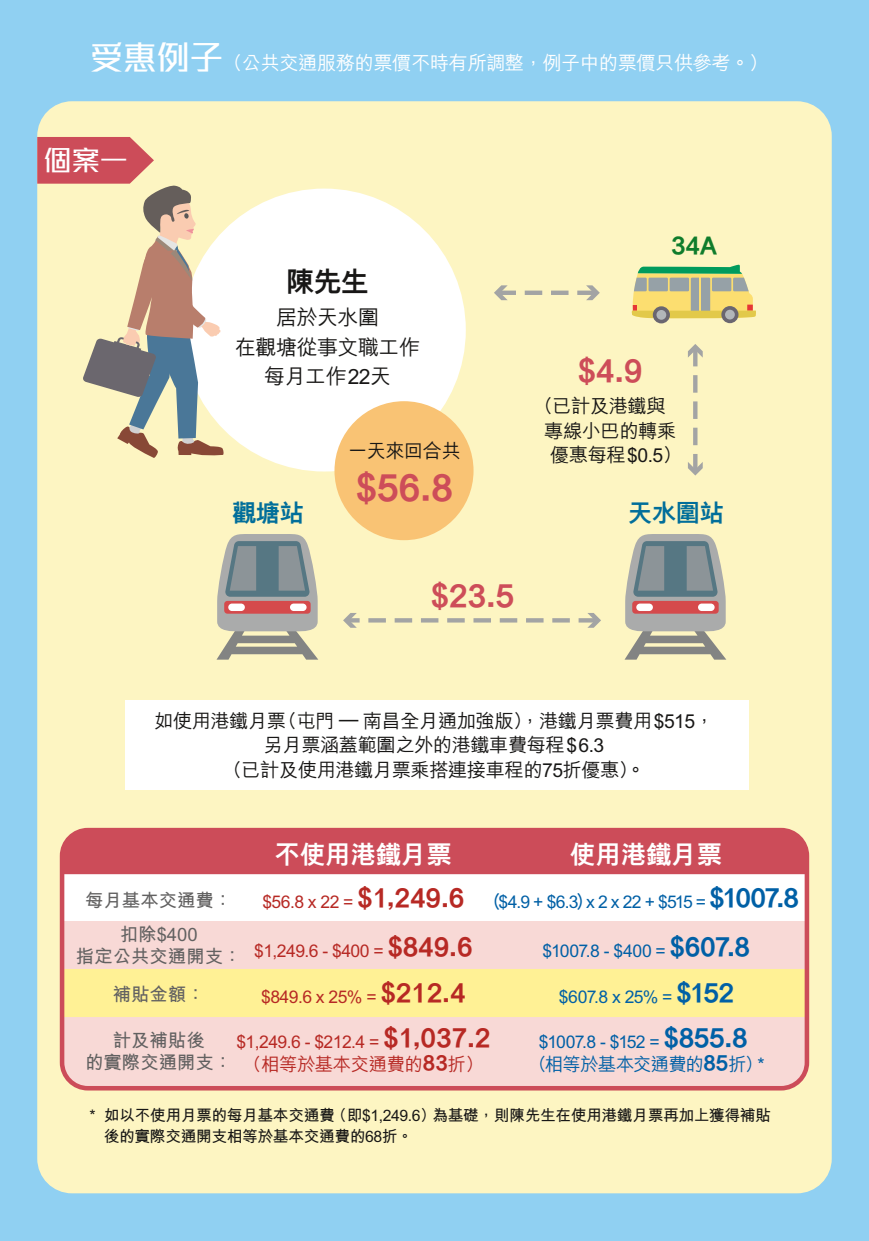
<style>
.page{position:relative;width:869px;height:1241px;background:#fff}
.page>*{position:absolute;margin:0;border:0;box-sizing:border-box;transform-origin:0 0}
.t1{font:800 36.75px "M Hei HK";color:#cd4d59}
.t2{font:800 31.5px "M Hei HK";color:#cd4d59}
.t3{font:800 28px "M Hei HK";color:#181716}
.t4{font:500 28px "M Stiff Hei HK";color:#fff}
.t5{font:800 25.38px "M Hei HK";color:#fff}
.t6{font:800 24.5px "M Hei HK";letter-spacing:-.03em;color:#016e9a}
.t7{font:800 24.5px "M Hei HK";color:#0f7c2c}
.t8{font:500 21px/29.8px "M Hei HK";letter-spacing:-.025em;color:#181716;text-align:center}
.t9{font:500 19.25px/24.5px "M Hei HK";letter-spacing:-.025em;color:#181716;text-align:center}
.t10{font:500 19.25px "M Hei HK";letter-spacing:-.025em;color:#fff}
.t11{font:700 18.38px/34.1px "M Hei HK";color:#626161;text-align:center}
.t12{font:500 18.38px "M Hei HK";letter-spacing:-.045em;color:#0060a6}
.t13{font:500 18.38px "M Hei HK";letter-spacing:-.025em;color:#b72924}
.t14{font:500 17.5px "M Hei HK";letter-spacing:-.04em;color:#0060a6}
.t15{font:500 17.5px "M Hei HK";letter-spacing:-.03em;color:#b72924}
.t16{font:700 15.75px/21px "M Hei HK";letter-spacing:-.025em;color:#181716}
.s1{font-family:"M Stiff Hei HK";font-size:33.25px}
.s2{font-weight:800;font-size:26.25px}
.s3{font-weight:800;font-size:21px}
</style>
<div class="page">
<div style="left:0;top:0;width:868px;height:1240px;background:#90d0f2"></div>
<div style="left:37px;top:101px;width:794px;height:1092px;background:#fdf5c2;border-radius:35px"></div>
<div style="left:183px;top:188px;width:282px;height:283px;background:#fff;border-radius:50%"></div>
<svg style="left:217px;top:534px;width:101px;height:125px;background:#a4a19b"></svg>
<div style="left:125px;top:700px;width:623px;height:90px;background:#fff"></div>
<svg style="left:625px;top:534px;width:101px;height:125px;background:#a4a19b"></svg>
<div style="left:334px;top:401px;width:139px;height:139px;background:#f9c374;border-radius:50%"></div>
<div style="left:62px;top:830px;width:744px;height:258px;background:#fff;border-radius:32px"></div>
<div style="left:66px;top:833px;width:740px;height:41px;background:#cc4c59"></div>
<div style="left:62px;top:921px;width:744px;height:48px;background:#f8d9d6"></div>
<div style="left:62px;top:969px;width:744px;height:48px;background:#fff195"></div>
<div style="left:66px;top:1017px;width:740px;height:71px;background:#f8d9d6"></div>
<div style="left:60px;top:827px;width:748px;height:263px;border:5px solid #cc4c59;border-radius:26px"></div>
<svg style="left:37px;top:137px;width:187px;height:321px"></svg>
<svg style="left:631px;top:264px;width:124px;height:54px;background:#c2c583"></svg>
<svg style="left:721px;top:306px;width:17px;height:17px"></svg>
<div style="left:724px;top:310px;width:10px;height:9px;background:#b2b6b9;border-radius:50%"></div>
<svg style="left:652px;top:306px;width:17px;height:17px"></svg>
<div style="left:656px;top:310px;width:10px;height:10px;background:#b2b6b9;border-radius:50%"></div>
<svg style="left:494px;top:285px;width:105px;height:15px"></svg>
<svg style="left:343px;top:613px;width:258px;height:14px"></svg>
<svg style="left:688px;top:344px;width:14px;height:131px"></svg>
<p class="t10" style="left:90px;top:49px;width:679px"><span class="s1">受惠例子</span>（公共交通服務的票價不時有所調整，例子中的票價只供參考。）</p>
<h3 class="t4" style="left:44px;top:147px;width:86px">個案一</h3>
<p class="t7" style="left:670px;top:234px;width:48px">34A</p>
<h3 class="t3" style="left:286px;top:267px;width:84px">陳先生</h3>
<p class="t8" style="left:235px;top:300px;width:186px">居於天水圍<br>在觀塘從事文職工作每月工作22天</p>
<h2 class="t2" style="left:577px;top:356px;width:67px">$4.9</h2>
<p class="t9" style="left:533px;top:392px;width:133px">（已計及港鐵與</p>
<p class="t9" style="left:544px;top:416px;width:133px">專線小巴的轉乘</p>
<p class="t9" style="left:550px;top:441px;width:133px">優惠每程$0.5）</p>
<p class="t9" style="left:348px;top:437px;width:114px">一天來回合共</p>
<h1 class="t1" style="left:355px;top:469px;width:99px">$56.8</h1>
<p class="t6" style="left:232px;top:500px;width:74px">觀塘站</p>
<p class="t6" style="left:627px;top:500px;width:97px">天水圍站</p>
<h2 class="t2" style="left:430px;top:580px;width:85px">$23.5</h2>
<p class="t9" style="left:154px;top:706px;width:561px">如使用港鐵月票（屯門 – 南昌全月通加強版），港鐵月票費用$515，另月票涵蓋範圍之外的港鐵車費每程$6.3<br>（已計及使用港鐵月票乘搭連接車程的75折優惠）。</p>
<h3 class="t5" style="left:274px;top:841px;width:179px">不使用港鐵月票</h3>
<h3 class="t5" style="left:569px;top:841px;width:154px">使用港鐵月票</h3>
<p class="t15" style="left:262px;top:888px;width:204px">$56.8 x 22 = <span class="s2">$1,249.6</span></p>
<p class="t15" style="left:254px;top:937px;width:220px">$1,249.6 - $400 = <span class="s2">$849.6</span></p>
<p class="t15" style="left:261px;top:983px;width:206px">$849.6 x 25% = <span class="s2">$212.4</span></p>
<p class="t15" style="left:236px;top:1028px;width:256px">$1,249.6 - $212.4 = <span class="s2">$1,037.2</span></p>
<p class="t13" style="left:243px;top:1050px;width:242px">（相等於基本交通費的<span class="s3">83</span>折）</p>
<p class="t14" style="left:493px;top:888px;width:307px">($4.9 + $6.3) x 2 x 22 + $515 = <span class="s2">$1007.8</span></p>
<p class="t14" style="left:542px;top:937px;width:209px">$1007.8 - $400 = <span class="s2">$607.8</span></p>
<p class="t14" style="left:558px;top:983px;width:177px">$607.8 x 25% = <span class="s2">$152</span></p>
<p class="t14" style="left:538px;top:1028px;width:210px">$1007.8 - $152 = <span class="s2">$855.8</span></p>
<p class="t12" style="left:528px;top:1050px;width:237px">（相等於基本交通費的<span class="s3">85</span>折）*</p>
<p class="t11" style="left:85px;top:881px;width:148px">每月基本交通費：扣除$400</p>
<p class="t11" style="left:76px;top:935px;width:167px;line-height:37.6px">指定公共交通開支：補貼金額：</p>
<p class="t11" style="left:85px;top:1027px;width:148px;line-height:21.9px">計及補貼後<br>的實際交通開支：</p>
<p class="t16" style="left:104px;top:1102px;width:668px;text-indent:-14px">* 如以不使用月票的每月基本交通費（即$1,249.6）為基礎，則陳先生在使用港鐵月票再加上獲得補貼後的實際交通開支相等於基本交通費的68折。</p>
</div>
